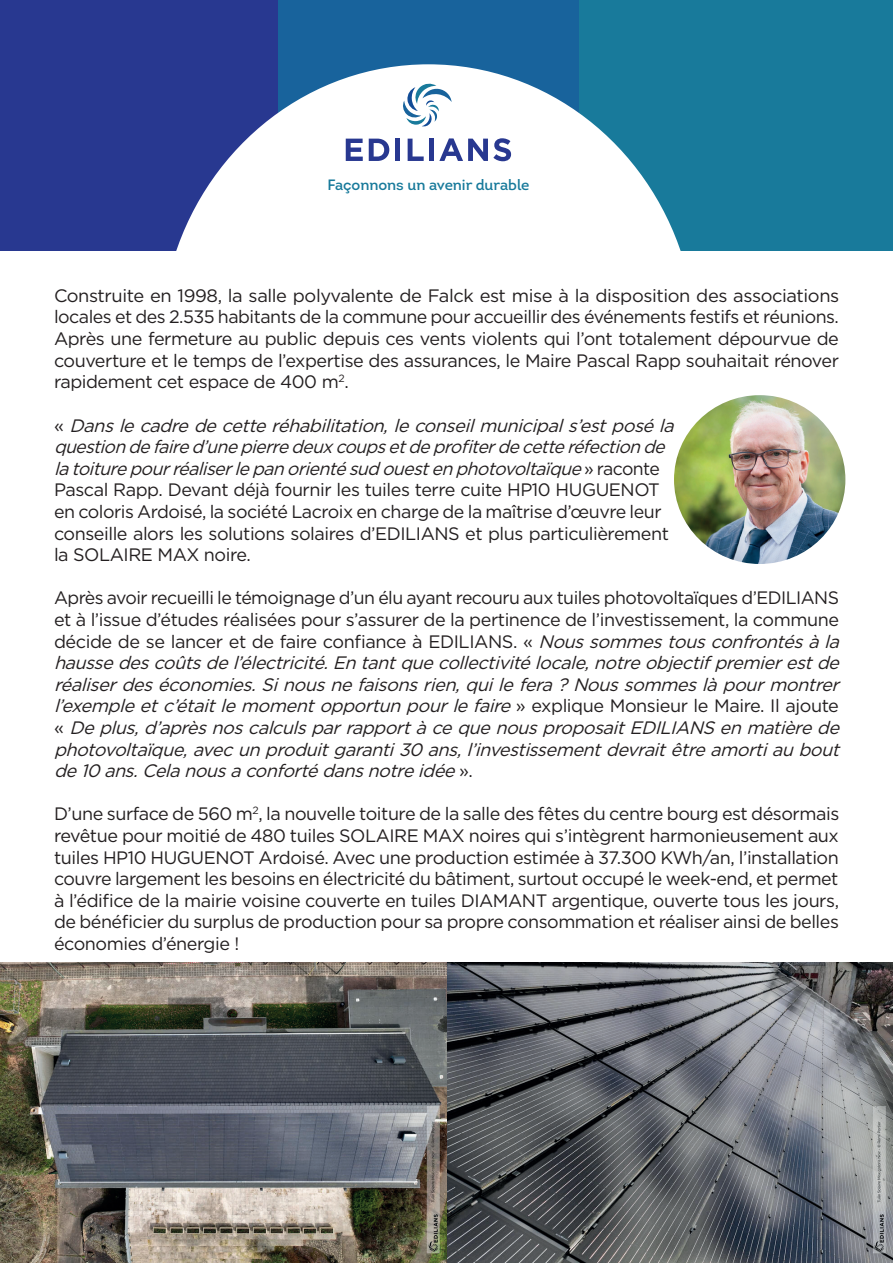
<style>
.page{position:relative;width:893px;height:1263px;background:#fff}
.page>*{position:absolute;margin:0;border:0;box-sizing:border-box;transform-origin:0 0}
.t1{font:18px/21.6px "Gotham";letter-spacing:-.025em;color:#231f20;text-align:justify}
.t2{font:italic 18px/21.6px "Gotham";color:#231f20}
.t3{font:15px "Intro";letter-spacing:-.005em;color:#187a9b}
.s1{font-style:italic}
.s2{font-style:normal}
</style>
<div class="page">
<div style="left:278px;top:0;width:301px;height:229px;background:#18639c"></div>
<div style="left:0;top:0;width:278px;height:250px;background:#283890"></div>
<div style="left:579px;top:0;width:314px;height:250px;background:#187a9b"></div>
<svg style="left:174px;top:64px;width:508px;height:187px;fill:#fff"></svg>
<svg style="left:402px;top:83px;width:50px;height:44px;background:#c7d9e6"></svg>
<svg style="left:346px;top:139px;width:17px;height:22px"></svg>
<svg style="left:369px;top:139px;width:20px;height:22px"></svg>
<div style="left:395px;top:139px;width:5px;height:22px;background:#283890"></div>
<svg style="left:408px;top:139px;width:16px;height:22px"></svg>
<div style="left:429px;top:139px;width:5px;height:22px;background:#283890"></div>
<svg style="left:439px;top:138px;width:72px;height:23px;background:#9ba3cb"></svg>
<img style="left:0;top:963px;width:893px;height:300px">
<img style="left:674px;top:395px;width:171px;height:169px">
<p class="t3" style="left:327px;top:175px;width:204px">Façonnons un avenir durable</p>
<p class="t1" style="left:54px;top:284px;width:787px">Construite en 1998, la salle polyvalente de Falck est mise à la disposition des associations locales et des 2.535 habitants de la commune pour accueillir des événements festifs et réunions.<br>Après une fermeture au public depuis ces vents violents qui l’ont totalement dépourvue de couverture et le temps de l’expertise des assurances, le Maire Pascal Rapp souhaitait rénover rapidement cet espace de 400 m<sup>2</sup>.</p>
<p class="t1" style="left:54px;top:414px;width:627px;text-align:left">« <span class="s1">Danslecadredecetteréhabilitation,leconseilmunicipals’estposéla questiondefaired’unepierredeuxcoupsetdeprofiterdecetteréfectionde latoiturepourréaliserlepanorientésudouestenphotovoltaïque</span>» r a c o n t e Pascal Rapp. Devant déjà fournir les tuiles terre cuite HP10 HUGUENOT en coloris Ardoisé, la société Lacroix en charge de la maîtrise d’œuvre leur conseille alors les solutions solaires d’EDILIANS et plus particulièrement la SOLAIRE MAX noire.</p>
<p class="t2" style="left:54px;top:587px;width:792px"><span class="s2">Après avoir recueilli le témoignage d’un élu ayant recouru aux tuiles photovoltaïques d’EDILIANS et à l’issue d’études réalisées pour s’assurer de la pertinence de l’investissement, la commune décide de se lancer et de faire confiance à EDILIANS. «</span> Noussommestousconfrontésàla haussedescoûtsdel’électricité.Entantquecollectivitélocale,notreobjectifpremierestde réaliserdeséconomies.Sinousnefaisonsrien,quilefera?Noussommeslàpourmontrer l’exempleetc’étaitlemomentopportunpourlefaire<span class="s2">» e x p l i q u e M o n s i e u r l e M a i r e . I l a j o u t e «</span> Deplus,d’aprèsnoscalculsparrapportàcequenousproposaitEDILIANSenmatièrede photovoltaïque,avecunproduitgaranti30 ans,l’investissementdevraitêtreamortiaubout de10 ans.Celanousaconfortédansnotreidée<span class="s2">» .</span></p>
<p class="t1" style="left:54px;top:803px;width:787px">D’une surface de 560 m<sup>2</sup>, la nouvelle toiture de la salle des fêtes du centre bourg est désormais revêtue pour moitié de 480 tuiles SOLAIRE MAX noires qui s’intègrent harmonieusement aux tuiles HP10 HUGUENOT Ardoisé. Avec une production estimée à 37.300 KWh/an, l’installation couvre largement les besoins en électricité du bâtiment, surtout occupé le week-end, et permet à l’édifice de la mairie voisine couverte en tuiles DIAMANT argentique, ouverte tous les jours, de bénéficier du surplus de production pour sa propre consommation et réaliser ainsi de belles économies d’énergie !</p>
</div>
